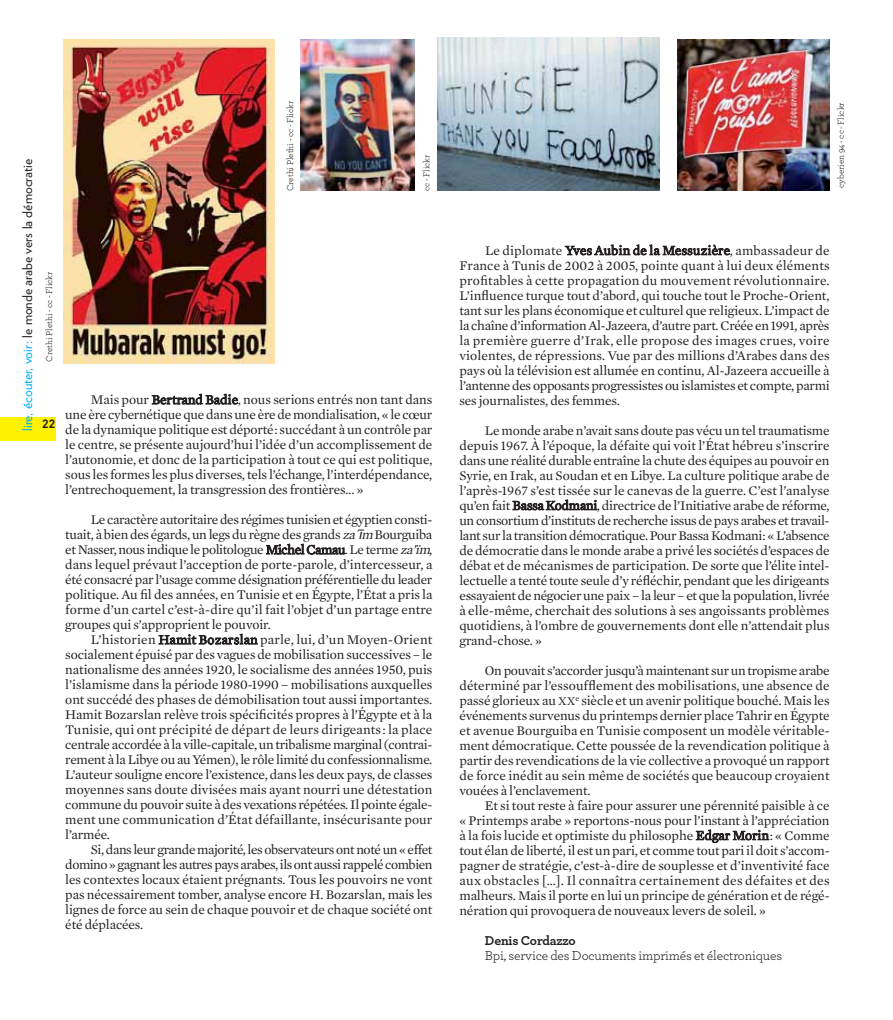
<style>
.page{position:relative;width:893px;height:1020px;background:#fff}
.page>*{position:absolute;margin:0;border:0;box-sizing:border-box;transform-origin:0 0}
.t1{font:13.5px/15px "Mercury Text G1";letter-spacing:-.01em;color:#231f20;text-align:justify}
.t2{font:13.5px "Verlag";color:#231f20}
.t3{font:13.5px "Archer";letter-spacing:-.01em;color:#231f20}
.t4{font:700 13.5px "Archer";letter-spacing:-.015em;color:#231f20}
.t5{font:700 12px "DIN";color:#231f20}
.t6{font:9px "Archer";color:#231f20}
.s1{color:#00aeef}
.s2{font-style:italic}
.s3{font-family:"Lucida Grande";font-style:italic}
.s4{font-size:12px}
</style>
<div class="page">
<div style="left:0;top:417px;width:55px;height:24px;background:#fff200"></div>
<img style="left:437px;top:38px;width:222px;height:153px">
<img style="left:301px;top:39px;width:113px;height:152px">
<img style="left:677px;top:39px;width:152px;height:152px">
<img style="left:64px;top:39px;width:210px;height:325px">
<p class="t2" style="left:21px;top:431px;width:273px;rotate:-90deg"><span class="s1">lire, écouter, voir:</span> le monde arabe vers la démocratie</p>
<p class="t6" style="left:46px;top:362px;width:91px;rotate:-90deg">Crethi Plethi - cc - Flickr</p>
<p class="t5" style="left:42px;top:416px;width:15px">22</p>
<p class="t6" style="left:287px;top:191px;width:91px;rotate:-90deg">Crethi Plethi - cc - Flickr</p>
<p class="t6" style="left:423px;top:191px;width:37px;rotate:-90deg">cc - Flickr</p>
<p class="t1" style="left:65px;top:393px;width:368px;text-indent:26px">Mais pour Bertrand Badie, nous serions entrés non tant dans une ère cybernétique que dans une ère de mondialisation, « le cœur de la dynamique politique est déporté: succédant à un contrôle par le centre, se présente aujourd’hui l’idée d’un accomplissement de l’autonomie, et donc de la participation à tout ce qui est politique, sous les formes les plus diverses, tels l’échange, l’interdépendance, l’entrechoquement, la transgression des frontières… »</p>
<p class="t1" style="left:65px;top:513px;width:369px;text-indent:26px">Le caractère autoritaire des régimes tunisien et égyptien consti&shy;tuait, à bien des égards, un legs du règne des grands <span class="s2">za´</span><span class="s3">ī</span><span class="s2">m</span>Bourguiba et Nasser, nous indique le politologue Michel Camau. Le terme <span class="s2">za’ïm</span>, dans lequel prévaut l’acception de porte-parole, d’intercesseur, a été consacré par l’usage comme désignation préférentielle du leader politique. Au fil des années, en Tunisie et en Égypte, l’État a pris la forme d’un cartel c’est-à-dire qu’il fait l’objet d’un partage entre groupes qui s’approprient le pouvoir.</p>
<p class="t1" style="left:65px;top:633px;width:368px;text-indent:26px">L’historien Hamit Bozarslan parle, lui, d’un Moyen-Orient socialement épuisé par des vagues de mobilisation successives – le nationalisme des années 1920, le socialisme des années 1950, puis l’islamisme dans la période 1980-1990 – mobilisations auxquelles ont succédé des phases de démobilisation tout aussi importantes.<br>Hamit Bozarslan relève trois spécificités propres à l’Égypte et à la Tunisie, qui ont précipité de départ de leurs dirigeants: la place centrale accordée à la ville-capitale, un tribalisme marginal (contrai&shy;rement à la Libye ou au Yémen), le rôle limité du confessionnalisme.<br>L’auteur souligne encore l’existence, dans les deux pays, de classes moyennes sans doute divisées mais ayant nourri une détestation commune du pouvoir suite à des vexations répétées. Il pointe égale&shy;ment une communication d’État défaillante, insécurisante pour l’armée.</p>
<p class="t1" style="left:65px;top:843px;width:368px;text-indent:26px">Si, dans leur grande majorité, les observateurs ont noté un « effet domino » gagnant les autres pays arabes, ils ont aussi rappelé combien les contextes locaux étaient prégnants. Tous les pouvoirs ne vont pas nécessairement tomber, analyse encore H. Bozarslan, mais les lignes de force au sein de chaque pouvoir et de chaque société ont été déplacées.</p>
<p class="t6" style="left:837px;top:188px;width:87px;rotate:-90deg">cyberien 94 - cc - Flickr</p>
<p class="t1" style="left:459px;top:244px;width:371px;text-indent:26px">Le diplomate Yves Aubin de la Messuzière, ambassadeur de France à Tunis de 2002 à 2005, pointe quant à lui deux éléments profitables à cette propagation du mouvement révolutionnaire.<br>L’influence turque tout d’abord, qui touche tout le Proche-Orient, tant sur les plans économique et culturel que religieux. L’impact de la chaîne d’information Al-Jazeera, d’autre part. Créée en 1991, après la première guerre d’Irak, elle propose des images crues, voire violentes, de répressions. Vue par des millions d’Arabes dans des pays où la télévision est allumée en continu, Al-Jazeera accueille à l’antenne des opposants progressistes ou islamistes et compte, parmi ses journalistes, des femmes.</p>
<p class="t1" style="left:459px;top:424px;width:371px;text-indent:26px">Le monde arabe n’avait sans doute pas vécu un tel traumatisme depuis 1967. À l’époque, la défaite qui voit l’État hébreu s’inscrire dans une réalité durable entraîne la chute des équipes au pouvoir en Syrie, en Irak, au Soudan et en Libye. La culture politique arabe de l’après-1967 s’est tissée sur le canevas de la guerre. C’est l’analyse qu’en fait Bassa Kodmani, directrice de l’Initiative arabe de réforme, un consortium d’instituts de recherche issus de pays arabes et travail&shy;lant sur la transition démocratique. Pour Bassa Kodmani: « L’absence de démocratie dans le monde arabe a privé les sociétés d’espaces de débat et de mécanismes de participation. De sorte que l’élite intel&shy;lectuelle a tenté toute seule d’y réfléchir, pendant que les dirigeants essayaient de négocier une paix – la leur – et que la population, livrée à elle-même, cherchait des solutions à ses angoissants problèmes quotidiens, à l’ombre de gouvernements dont elle n’attendait plus grand-chose. »</p>
<p class="t1" style="left:459px;top:664px;width:371px;text-indent:26px">On pouvait s’accorder jusqu’à maintenant sur un tropisme arabe déterminé par l’essoufflement des mobilisations, une absence de passé glorieux au <span class="s4">XX</span><sup>e</sup> siècle et un avenir politique bouché. Mais les événements survenus du printemps dernier place Tahrir en Égypte et avenue Bourguiba en Tunisie composent un modèle véritable&shy;ment démocratique. Cette poussée de la revendication politique à partir des revendications de la vie collective a provoqué un rapport de force inédit au sein même de sociétés que beaucoup croyaient vouées à l’enclavement.</p>
<p class="t1" style="left:459px;top:799px;width:371px;text-indent:26px">Et si tout reste à faire pour assurer une pérennité paisible à ce « Printemps arabe » reportons-nous pour l’instant à l’appréciation à la fois lucide et optimiste du philosophe Edgar Morin: « Comme tout élan de liberté, il est un pari, et comme tout pari il doit s’accom&shy;pagner de stratégie, c’est-à-dire de souplesse et d’inventivité face aux obstacles […]. Il connaîtra certainement des défaites et des malheurs. Mais il porte en lui un principe de génération et de régé&shy;nération qui provoquera de nouveaux levers de soleil. »</p>
<p class="t4" style="left:485px;top:935px;width:92px">Denis Cordazzo</p>
<p class="t3" style="left:485px;top:950px;width:299px">Bpi, service des Documents imprimés et électroniques</p>
</div>
